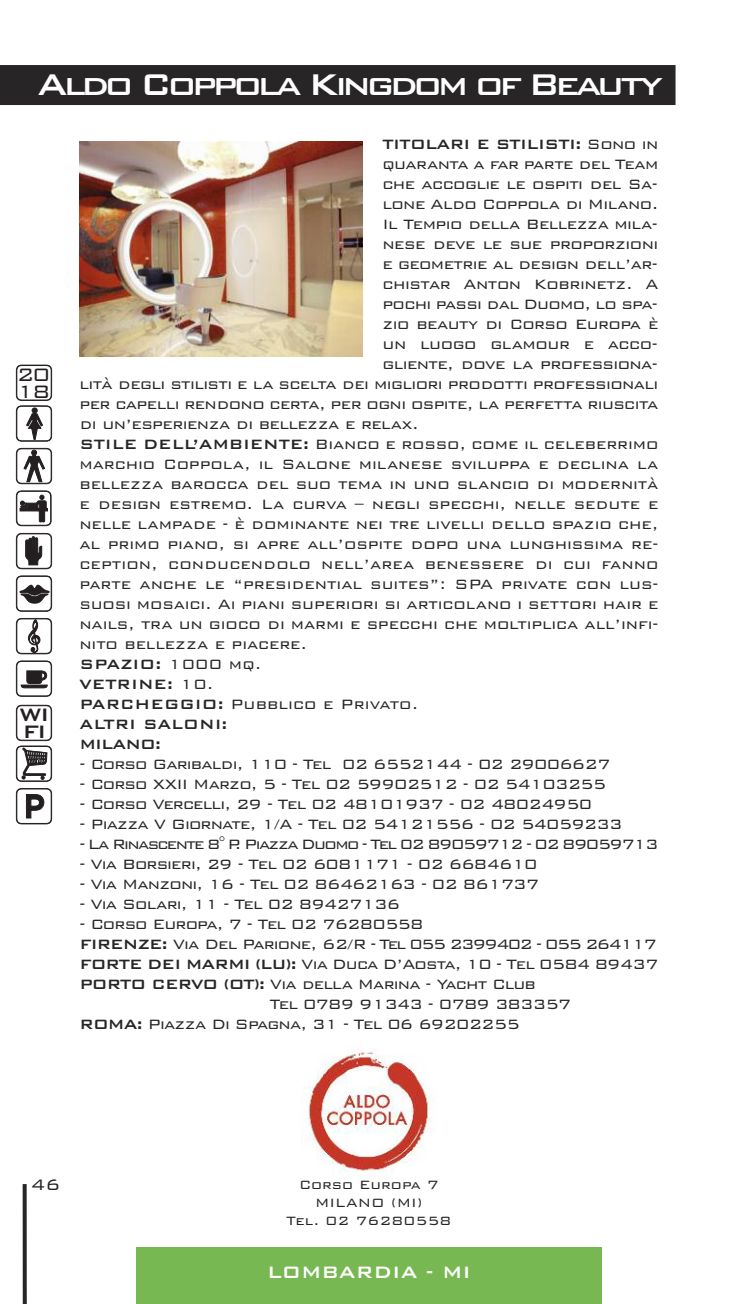
<style>
.page{position:relative;width:738px;height:1304px;background:#fff}
.page>*{position:absolute;margin:0;border:0;box-sizing:border-box;transform-origin:0 0}
.t1{font:500 40px "Bank Gothic BT";letter-spacing:-.11em;color:#fff}
.t2{font:300 24px "Bank Gothic BT";color:#231f20}
.t3{font:500 24px "Bank Gothic BT";color:#231f20}
.t4{font:500 22px "Bank Gothic BT";color:#fff}
.t5{font:300 20px "Bank Gothic BT";color:#272526}
.t6{font:300 18px "Bank Gothic BT";letter-spacing:-.035em;color:#272526}
.t7{font:300 18px "Bank Gothic BT";letter-spacing:-.01em;color:#272526}
.t8{font:300 18px "Bank Gothic BT";color:#272526}
.t9{font:300 18px "Bank Gothic BT";letter-spacing:-.09em;color:#272526}
.t10{font:300 18px "Bank Gothic BT";letter-spacing:-.005em;color:#272526}
.t11{font:300 18px "Bank Gothic BT";letter-spacing:-.1em;color:#272526}
.t12{font:500 18px "Bank Gothic BT";letter-spacing:-.035em;color:#272526}
.t13{font:500 18px "Bank Gothic BT";color:#272526}
.t14{font:300 16px/18px "Bank Gothic BT";color:#272526;text-align:center}
.s1{font-weight:300}
.s2{font-weight:500}
</style>
<div class="page">
<div style="left:0;top:65px;width:675px;height:40px;background:#272526"></div>
<svg style="left:23px;top:1184px;width:4px;height:120px"></svg>
<div style="left:136px;top:1247px;width:465px;height:57px;background:#78b852"></div>
<div style="left:16px;top:365px;width:36px;height:36px;border:2px solid #231f20;border-radius:5px"></div>
<div style="left:17px;top:366px;width:34px;height:34px;background:#fff;border-radius:5px"></div>
<div style="left:16px;top:365px;width:36px;height:35px;border:1px solid #231f20;border-radius:5px"></div>
<div style="left:16px;top:405px;width:36px;height:37px;border:2px solid #231f20;border-radius:5px"></div>
<div style="left:17px;top:406px;width:34px;height:35px;background:#fff;border-radius:5px"></div>
<div style="left:16px;top:406px;width:36px;height:35px;border:1px solid #231f20;border-radius:5px"></div>
<svg style="left:26px;top:407px;width:17px;height:33px"></svg>
<div style="left:16px;top:448px;width:36px;height:36px;border:2px solid #231f20;border-radius:5px"></div>
<div style="left:17px;top:449px;width:34px;height:34px;background:#fff;border-radius:5px"></div>
<div style="left:16px;top:448px;width:36px;height:36px;border:1px solid #231f20;border-radius:5px"></div>
<svg style="left:23px;top:450px;width:22px;height:32px"></svg>
<svg style="left:16px;top:490px;width:36px;height:36px"></svg>
<div style="left:16px;top:533px;width:36px;height:36px;border:2px solid #231f20;border-radius:5px"></div>
<div style="left:17px;top:534px;width:34px;height:34px;background:#fff;border-radius:5px"></div>
<div style="left:16px;top:533px;width:36px;height:36px;border:1px solid #231f20;border-radius:5px"></div>
<svg style="left:25px;top:536px;width:17px;height:29px"></svg>
<div style="left:16px;top:575px;width:36px;height:37px;border:2px solid #231f20;border-radius:5px"></div>
<div style="left:17px;top:576px;width:34px;height:35px;background:#fff;border-radius:5px"></div>
<div style="left:16px;top:576px;width:36px;height:35px;border:1px solid #231f20;border-radius:5px"></div>
<svg style="left:19px;top:584px;width:31px;height:20px"></svg>
<div style="left:16px;top:618px;width:36px;height:36px;border:2px solid #231f20;border-radius:5px"></div>
<div style="left:17px;top:619px;width:34px;height:34px;background:#fff;border-radius:5px"></div>
<div style="left:16px;top:618px;width:36px;height:36px;border:1px solid #231f20;border-radius:5px"></div>
<svg style="left:28px;top:619px;width:12px;height:34px"></svg>
<div style="left:16px;top:660px;width:36px;height:37px;border:2px solid #231f20;border-radius:5px"></div>
<div style="left:17px;top:661px;width:34px;height:35px;background:#fff;border-radius:5px"></div>
<div style="left:16px;top:661px;width:36px;height:35px;border:1px solid #231f20;border-radius:5px"></div>
<svg style="left:21px;top:670px;width:27px;height:18px"></svg>
<div style="left:16px;top:705px;width:36px;height:36px;border:2px solid #231f20;border-radius:5px"></div>
<div style="left:17px;top:706px;width:34px;height:34px;background:#fff;border-radius:5px"></div>
<div style="left:16px;top:705px;width:36px;height:36px;border:1px solid #231f20;border-radius:5px"></div>
<div style="left:16px;top:746px;width:36px;height:36px;border:2px solid #231f20;border-radius:5px"></div>
<div style="left:17px;top:746px;width:34px;height:35px;background:#fff;border-radius:5px"></div>
<div style="left:16px;top:746px;width:36px;height:35px;border:1px solid #231f20;border-radius:5px"></div>
<svg style="left:22px;top:748px;width:25px;height:32px"></svg>
<div style="left:16px;top:788px;width:36px;height:36px;border:2px solid #231f20;border-radius:5px"></div>
<div style="left:17px;top:789px;width:34px;height:34px;background:#fff;border-radius:5px"></div>
<div style="left:16px;top:788px;width:36px;height:36px;border:1px solid #231f20;border-radius:5px"></div>
<svg style="left:26px;top:794px;width:18px;height:24px"></svg>
<img style="left:79px;top:142px;width:283px;height:215px">
<img style="left:301px;top:1049px;width:133px;height:129px">
<h1 class="t1" style="left:37px;top:58px;width:627px">Aldo Coppola Kingdom of Beauty</h1>
<h2 class="t2" style="left:16px;top:359px;width:36px">20</h2>
<h2 class="t2" style="left:16px;top:375px;width:36px">18</h2>
<h2 class="t3" style="left:19px;top:699px;width:32px">WI</h2>
<h2 class="t3" style="left:22px;top:715px;width:26px">FI</h2>
<p class="t12" style="left:382px;top:133px;width:277px">TITOLARI E STILISTI: <span class="s1">Sono in</span></p>
<p class="t6" style="left:382px;top:153px;width:277px">quaranta a far parte del Team</p>
<p class="t6" style="left:382px;top:173px;width:277px">che accoglie le ospiti del Sa-</p>
<p class="t6" style="left:382px;top:193px;width:277px">lone Aldo Coppola di Milano.</p>
<p class="t6" style="left:382px;top:213px;width:277px">Il Tempio della Bellezza mila-</p>
<p class="t6" style="left:382px;top:233px;width:277px">nese deve le sue proporzioni</p>
<p class="t6" style="left:382px;top:253px;width:277px">e geometrie al design dell’ar-</p>
<p class="t6" style="left:382px;top:273px;width:277px">chistar Anton Kobrinetz. A</p>
<p class="t6" style="left:382px;top:293px;width:277px">pochi passi dal Duomo, lo spa-</p>
<p class="t6" style="left:382px;top:313px;width:277px">zio beauty di Corso Europa è</p>
<p class="t6" style="left:382px;top:333px;width:277px">un luogo glamour e acco-</p>
<p class="t6" style="left:382px;top:353px;width:277px">gliente, dove la professiona-</p>
<p class="t6" style="left:79px;top:373px;width:580px">lità degli stilisti e la scelta dei migliori prodotti professionali</p>
<p class="t6" style="left:79px;top:393px;width:580px">per capelli rendono certa, per ogni ospite, la perfetta riuscita</p>
<p class="t6" style="left:79px;top:413px;width:340px">di un’esperienza di bellezza e relax.</p>
<p class="t7" style="left:79px;top:433px;width:580px"><span class="s2">STILE DELL’AMBIENTE:</span> Bianco e rosso, come il celeberrimo</p>
<p class="t7" style="left:79px;top:453px;width:580px">marchio Coppola, il Salone milanese sviluppa e declina la</p>
<p class="t7" style="left:79px;top:473px;width:580px">bellezza barocca del suo tema in uno slancio di modernità</p>
<p class="t7" style="left:79px;top:493px;width:580px">e design estremo. La curva – negli specchi, nelle sedute e</p>
<p class="t7" style="left:79px;top:513px;width:580px">nelle lampade - è dominante nei tre livelli dello spazio che,</p>
<p class="t7" style="left:79px;top:533px;width:580px">al primo piano, si apre all’ospite dopo una lunghissima re-</p>
<p class="t8" style="left:79px;top:553px;width:580px">ception, conducendolo nell’area benessere di cui fanno</p>
<p class="t10" style="left:79px;top:573px;width:580px">parte anche le “presidential suites”: SPA private con lus-</p>
<p class="t7" style="left:79px;top:593px;width:580px">suosi mosaici. Ai piani superiori si articolano i settori hair e</p>
<p class="t7" style="left:79px;top:613px;width:580px">nails, tra un gioco di marmi e specchi che moltiplica all’infi-</p>
<p class="t7" style="left:79px;top:633px;width:229px">nito bellezza e piacere.</p>
<p class="t12" style="left:79px;top:653px;width:183px">SPAZIO: <span class="s1">1000 mq.</span></p>
<p class="t13" style="left:79px;top:673px;width:136px">VETRINE: <span class="s1">10.</span></p>
<p class="t8" style="left:79px;top:693px;width:340px"><span class="s2">PARCHEGGIO:</span> Pubblico e Privato.</p>
<p class="t13" style="left:79px;top:713px;width:149px">ALTRI SALONI:</p>
<p class="t12" style="left:79px;top:733px;width:83px">MILANO:</p>
<p class="t6" style="left:79px;top:753px;width:532px">- Corso Garibaldi, 110 - Tel 02 6552144 - 02 29006627</p>
<p class="t6" style="left:79px;top:773px;width:528px">- Corso XXII Marzo, 5 - Tel 02 59902512 - 02 54103255</p>
<p class="t6" style="left:79px;top:793px;width:514px">- Corso Vercelli, 29 - Tel 02 48101937 - 02 48024950</p>
<p class="t6" style="left:79px;top:813px;width:544px">- Piazza V Giornate, 1/A - Tel 02 54121556 - 02 54059233</p>
<p class="t9" style="left:79px;top:833px;width:580px">- La Rinascente 8° P. Piazza Duomo - Tel 02 89059712 - 02 89059713</p>
<p class="t6" style="left:79px;top:853px;width:459px">- Via Borsieri, 29 - Tel 02 6081171 - 02 6684610</p>
<p class="t6" style="left:79px;top:873px;width:461px">- Via Manzoni, 16 - Tel 02 86462163 - 02 861737</p>
<p class="t6" style="left:79px;top:893px;width:322px">- Via Solari, 11 - Tel 02 89427136</p>
<p class="t6" style="left:79px;top:913px;width:345px">- Corso Europa, 7 - Tel 02 76280558</p>
<p class="t11" style="left:79px;top:933px;width:578px"><span class="s2">FIRENZE:</span> Via Del Parione, 62/R - Tel 055 2399402 - 055 264117</p>
<p class="t6" style="left:79px;top:953px;width:580px"><span class="s2">FORTE DEI MARMI (LU):</span> Via Duca D’Aosta, 10 - Tel 0584 89437</p>
<p class="t6" style="left:79px;top:973px;width:457px"><span class="s2">PORTO CERVO (OT):</span> Via della Marina - Yacht Club</p>
<p class="t6" style="left:269px;top:993px;width:303px">Tel 0789 91343 - 0789 383357</p>
<p class="t6" style="left:79px;top:1013px;width:441px"><span class="s2">ROMA:</span> Piazza Di Spagna, 31 - Tel 06 69202255</p>
<p class="t5" style="left:31px;top:1171px;width:31px">46</p>
<p class="t14" style="left:286px;top:1174px;width:166px">Corso Europa 7<br>MILANO (MI)<br>Tel. 02 76280558</p>
<p class="t4" style="left:267px;top:1258px;width:205px">LOMBARDIA - MI</p>
</div>
